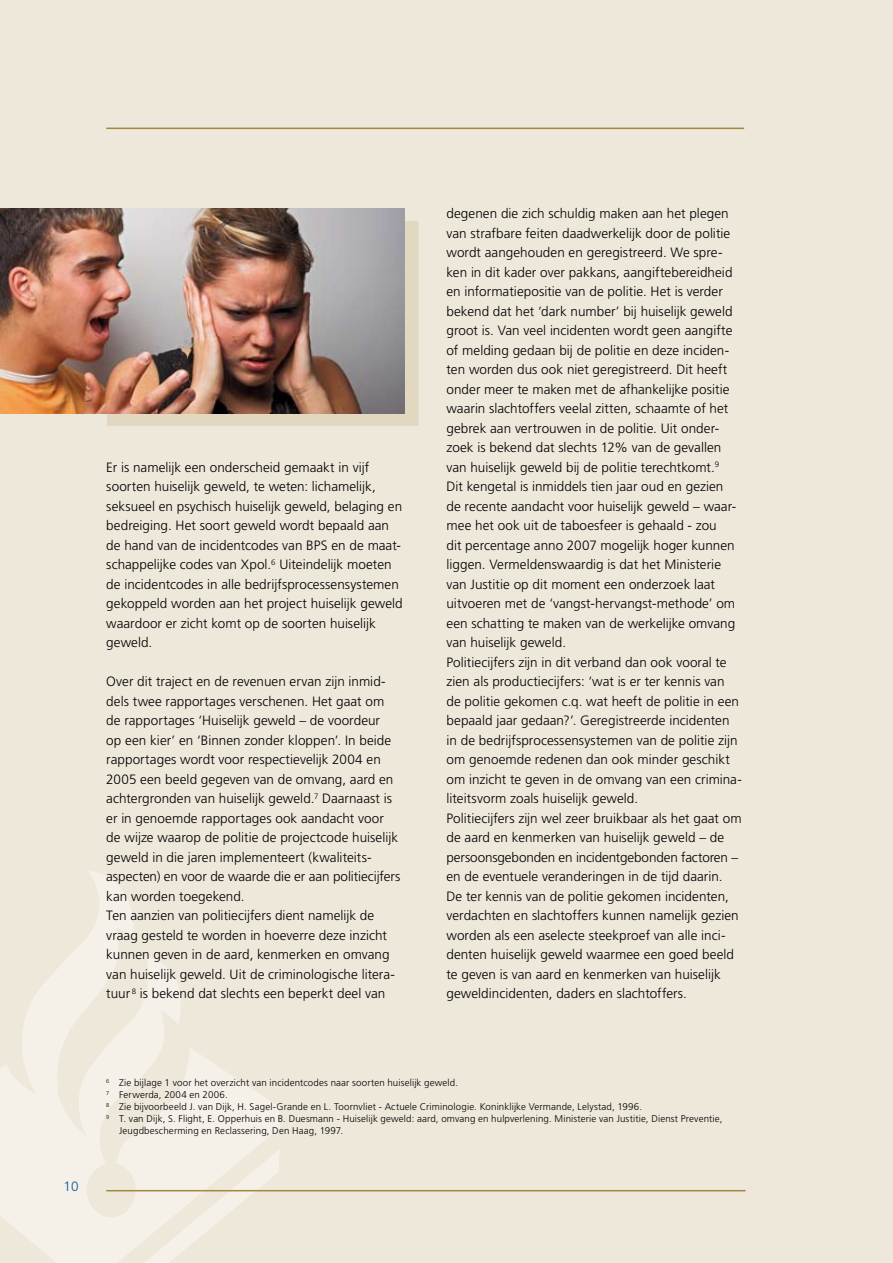
<style>
.page{position:relative;width:893px;height:1263px;background:#eee8db}
.page>*{position:absolute;margin:0;border:0;box-sizing:border-box;transform-origin:0 0}
.t1{font:300 13.5px/19.5px "Frutiger";letter-spacing:.005em;color:#000}
.t2{font:300 13.5px "Frutiger";color:#005a9a}
.t3{font:300 9.75px "Frutiger";letter-spacing:.015em;color:#000}
</style>
<div class="page">
<svg style="left:22px;top:871px;width:159px;height:176px"></svg>
<svg style="left:0;top:1047px;width:280px;height:216px;fill:#f5f1e9"></svg>
<div style="left:108px;top:222px;width:310px;height:203px;background:#e2d7c0"></div>
<div style="left:107px;top:221px;width:311px;height:205px;border:2px solid #e2d7c0"></div>
<hr style="left:106px;top:128px;width:638px;height:1px;background:#a3873d">
<hr style="left:106px;top:1190px;width:640px;height:1px;background:#a3873d">
<img style="left:0;top:208px;width:405px;height:205px">
<p class="t1" style="left:106px;top:457px;width:298px">Er is namelijk een onderscheid gemaakt in vijf soorten huiselijk geweld, te weten: lichamelijk, seksueel en psychisch huiselijk geweld, belaging en bedreiging. Het soort geweld wordt bepaald aan de hand van de incidentcodes van BPS en de maat&shy;schappelijke codes van Xpol.<sup>6</sup> Uiteindelijk moeten de incidentcodes in alle bedrijfsprocessensystemen gekoppeld worden aan het project huiselijk geweld waardoor er zicht komt op de soorten huiselijk geweld.</p>
<p class="t1" style="left:106px;top:672px;width:295px">Over dit traject en de revenuen ervan zijn inmid&shy;dels twee rapportages verschenen. Het gaat om de rapportages ‘Huiselijk geweld – de voordeur<br>op een kier’ en ‘Binnen zonder kloppen’. In beide rapportages wordt voor respectievelijk 2004 en 2005 een beeld gegeven van de omvang, aard en achtergronden van huiselijk geweld.<sup>7</sup> Daarnaast is er in genoemde rapportages ook aandacht voor de wijze waarop de politie de project-code huiselijk geweld in die jaren implementeert (kwaliteits&shy;aspecten) en voor de waarde die er aan politiecijfers kan worden toegekend.<br>Ten aanzien van politiecijfers dient namelijk de vraag gesteld te worden in hoeverre deze inzicht kunnen geven in de aard, kenmerken en omvang van huiselijk geweld. Uit de criminologische litera&shy;tuur <sup>8</sup> is bekend dat slechts een beperkt deel van</p>
<p class="t1" style="left:446px;top:204px;width:297px">degenen die zich schuldig maken aan het plegen van strafbare feiten daadwerkelijk door de politie wordt aangehouden en geregistreerd. We spre&shy;ken in dit kader over pakkans, aangiftebereidheid en informatiepositie van de politie. Het is verder bekend dat het ‘dark number’ bij huiselijk geweld groot is. Van veel incidenten wordt geen aangifte of melding gedaan bij de politie en deze inciden&shy;ten worden dus ook niet geregistreerd. Dit heeft onder meer te maken met de afhankelijke positie waarin slachtoffers veelal zitten, schaamte of het gebrek aan vertrouwen in de politie. Uit onder&shy;zoek is bekend dat slechts 1 2% van de gevallen van huiselijk geweld bij de politie terechtkomt.<sup>9<br></sup>Dit kengetal is inmiddels tien jaar oud en gezien<br>de recente aandacht voor huiselijk geweld – waar&shy;mee het ook uit de taboesfeer is gehaald - zou<br>dit percentage anno 2007 mogelijk hoger kunnen liggen. Vermeldenswaardig is dat het Ministerie van Justitie op dit moment een onderzoek laat uitvoeren met de ‘vangst-hervangst-methode’ om een schatting te maken van de werkelijke omvang van huiselijk geweld.<br>Politiecijfers zijn in dit verband dan ook vooral te zien als productiecijfers: ‘wat is er ter kennis van de politie gekomen c.q. wat heeft de politie in een bepaald jaar gedaan?’. Geregistreerde incidenten in de bedrijfsprocessensystemen van de politie zijn om genoemde redenen dan ook minder geschikt om inzicht te geven in de omvang van een crimina&shy;liteitsvorm zoals huiselijk geweld.<br>Politiecijfers zijn wel zeer bruikbaar als het gaat om de aard en kenmerken van huiselijk geweld – de persoonsgebonden en incidentgebonden factoren – en de eventuele veranderingen in de tijd daarin.<br>De ter kennis van de politie gekomen incidenten, verdachten en slachtoffers kunnen namelijk gezien worden als een aselecte steekproef van alle inci&shy;denten huiselijk geweld waarmee een goed beeld te geven is van aard en kenmerken van huiselijk geweldincidenten, daders en slachtoffers.</p>
<p class="t2" style="left:64px;top:1179px;width:17px">1 0</p>
<p class="t3" style="left:106px;top:1077px;width:353px"><sup>6</sup> Zie bijlage 1 voor het overzicht van incidentcodes naar soorten huiselijk geweld.</p>
<p class="t3" style="left:106px;top:1089px;width:123px"><sup>7</sup> Ferwerda, 2004 en 2006.</p>
<p class="t3" style="left:106px;top:1101px;width:537px"><sup>8</sup> Zie bijvoorbeeld J. van Dijk, H. Sagel-Grande en L. Toornvliet - Actuele Criminologie. Koninklijke Vermande, Lelystad, 1 996.</p>
<p class="t3" style="left:106px;top:1113px;width:618px"><sup>9</sup> T. van Dijk, S. Flight, E. Opperhuis en B. Duesmann - Huiselijk geweld: aard, omvang en hulpverlening. Ministerie van Justitie, Dienst Preventie,</p>
<p class="t3" style="left:119px;top:1125px;width:226px">Jeugdbescherming en Reclassering, Den Haag, 1 997.</p>
</div>
